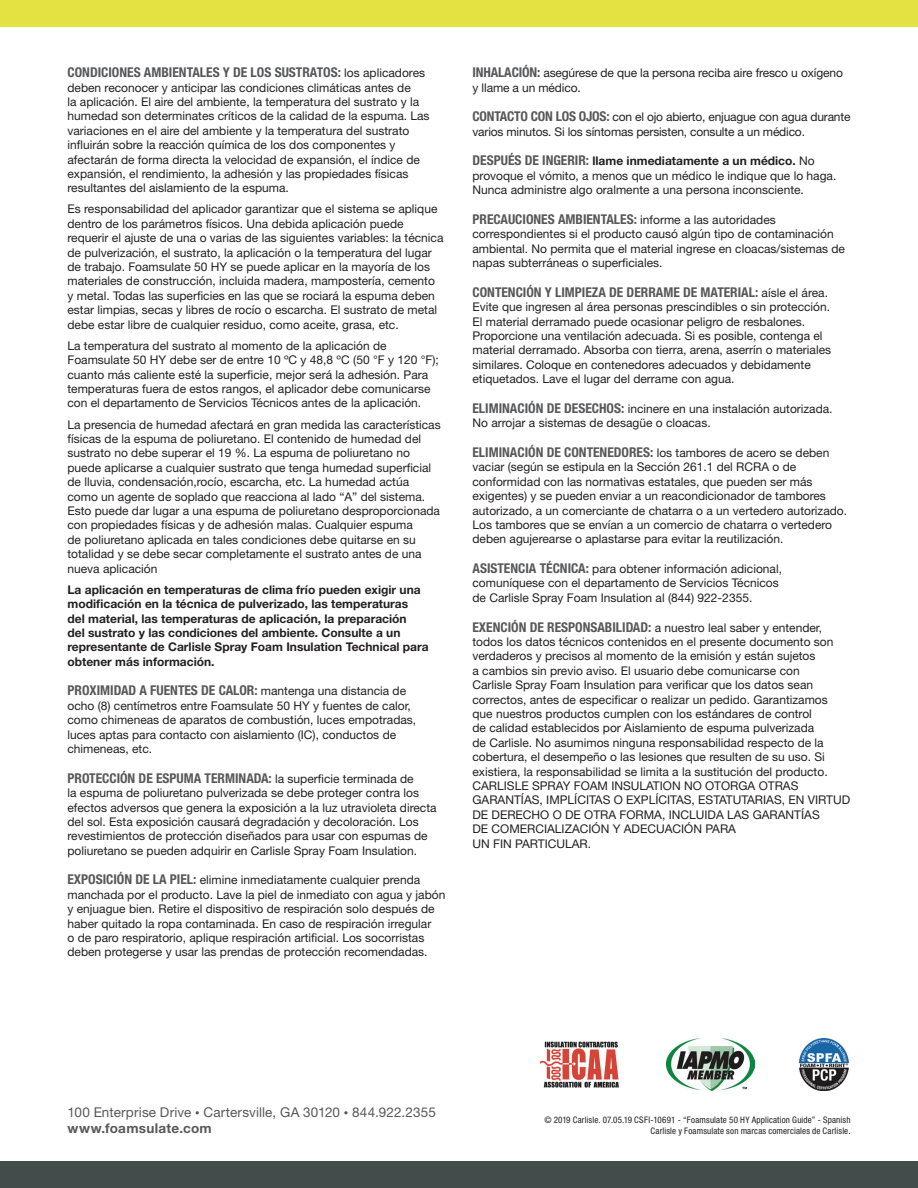
<style>
.page{position:relative;width:918px;height:1188px;background:#fff}
.page>*{position:absolute;margin:0;border:0;box-sizing:border-box;transform-origin:0 0}
.t1{font:700 condensed 13.5px "Helvetica Neue LT Std";color:#57585a}
.t2{font:13.5px/16.5px "Helvetica Neue LT Std";letter-spacing:.01em;color:#57585a}
.t3{font:12px/14.4px "Helvetica Neue LT Std";color:#231f20}
.t4{font:700 12px/14.4px "Helvetica Neue LT Std";color:#231f20}
.t5{font:condensed 9px "Helvetica Neue LT Std";letter-spacing:.02em;color:#231f20}
.s1{font-weight:400;font-stretch:normal;font-size:12px;color:#231f20}
.s2{font-weight:700;font-stretch:condensed;font-size:13.5px;color:#57585a}
.s3{font-weight:700}
.s4{font-size:9px}
</style>
<div class="page">
<div style="left:0;top:1161px;width:918px;height:27px;background:#424c4b"></div>
<div style="left:0;top:0;width:918px;height:27px;background:#e4e143"></div>
<img style="left:540px;top:1041px;width:79px;height:47px">
<img style="left:667px;top:1038px;width:88px;height:53px">
<img style="left:798px;top:1038px;width:52px;height:53px">
<p class="t1" style="left:68px;top:64px;width:359px">CONDICIONES AMBIENTALES Y DE LOS SUSTRATOS: <span class="s1">los aplicadores</span></p>
<p class="t3" style="left:68px;top:80px;width:364px">deben reconocer y anticipar las condiciones climáticas antes de<br>la aplicación. El aire del ambiente, la temperatura del sustrato y la humedad son determinates críticos de la calidad de la espuma. Las variaciones en el aire del ambiente y la temperatura del sustrato influirán sobre la reacción química de los dos componentes y afectarán de forma directa la velocidad de expansión, el índice de expansión, el rendimiento, la adhesión y las propiedades físicas resultantes del aislamiento de la espuma.</p>
<p class="t3" style="left:68px;top:202px;width:378px">Es responsabilidad del aplicador garantizar que el sistema se aplique dentro de los parámetros físicos. Una debida aplicación puede requerir el ajuste de una o varias de las siguientes variables: la técnica de pulverización, el sustrato, la aplicación o la temperatura del lugar de trabajo. Foamsulate 50 HY se puede aplicar en la mayoría de los materiales de construcción, incluida madera, mampostería, cemento y metal. Todas las superficies en las que se rociará la espuma deben estar limpias, secas y libres de rocío o escarcha. El sustrato de metal debe estar libre de cualquier residuo, como aceite, grasa, etc.</p>
<p class="t3" style="left:68px;top:338px;width:373px">La temperatura del sustrato al momento de la aplicación de Foamsulate 50 HY debe ser de entre 10 ºC y 48,8 ºC (50 °F y 120 °F); cuanto más caliente esté la superficie, mejor será la adhesión. Para temperaturas fuera de estos rangos, el aplicador debe comunicarse con el departamento de Servicios Técnicos antes de la aplicación.</p>
<p class="t3" style="left:68px;top:417px;width:375px">La presencia de humedad afectará en gran medida las características físicas de la espuma de poliuretano. El contenido de humedad del sustrato no debe superar el 19 %. La espuma de poliuretano no puede aplicarse a cualquier sustrato que tenga humedad superficial de lluvia, condensación,rocío, escarcha, etc. La humedad actúa como un agente de soplado que reacciona al lado “A” del sistema.<br>Esto puede dar lugar a una espuma de poliuretano desproporcionada con propiedades físicas y de adhesión malas. Cualquier espuma<br>de poliuretano aplicada en tales condiciones debe quitarse en su totalidad y se debe secar completamente el sustrato antes de una nueva aplicación</p>
<p class="t4" style="left:68px;top:582px;width:363px">La aplicación en temperaturas de clima frío pueden exigir una modificación en la técnica de pulverizado, las temperaturas<br>del material, las temperaturas de aplicación, la preparación<br>del sustrato y las condiciones del ambiente. Consulte a un representante de Carlisle Spray Foam Insulation Technical para obtener más información.</p>
<p class="t1" style="left:68px;top:682px;width:340px">PROXIMIDAD A FUENTES DE CALOR: <span class="s1">mantenga una distancia de</span></p>
<p class="t3" style="left:68px;top:698px;width:350px">ocho (8) centímetros entre Foamsulate 50 HY y fuentes de calor, como chimeneas de aparatos de combustión, luces empotradas, luces aptas para contacto con aislamiento (IC), conductos de chimeneas, etc.</p>
<p class="t1" style="left:68px;top:770px;width:348px">PROTECCIÓN DE ESPUMA TERMINADA: <span class="s1">la superficie terminada de</span></p>
<p class="t3" style="left:68px;top:786px;width:371px">la espuma de poliuretano pulverizada se debe proteger contra los efectos adversos que genera la exposición a la luz utravioleta directa del sol. Esta exposición causará degradación y decoloración. Los revestimientos de protección diseñados para usar con espumas de poliuretano se pueden adquirir en Carlisle Spray Foam Insulation.</p>
<p class="t3" style="left:68px;top:873px;width:379px"><span class="s2">EXPOSICIÓN DE LA PIEL:</span> elimine inmediatamente cualquier prenda manchada por el producto. Lave la piel de inmediato con agua y jabón y enjuague bien. Retire el dispositivo de respiración solo después de haber quitado la ropa contaminada. En caso de respiración irregular<br>o de paro respiratorio, aplique respiración artificial. Los socorristas deben protegerse y usar las prendas de protección recomendadas.</p>
<p class="t3" style="left:472px;top:66px;width:372px"><span class="s2">INHALACIÓN:</span> asegúrese de que la persona reciba aire fresco u oxígeno y llame a un médico.</p>
<p class="t3" style="left:472px;top:110px;width:380px"><span class="s2">CONTACTO CON LOS OJOS:</span> con el ojo abierto, enjuague con agua durante varios minutos. Si los síntomas persisten, consulte a un médico.</p>
<p class="t3" style="left:472px;top:154px;width:365px"><span class="s2">DESPUÉS DE INGERIR:</span> <span class="s3">llame inmediatamente a un médico.</span> No provoque el vómito, a menos que un médico le indique que lo haga.<br>Nunca administre algo oralmente a una persona inconsciente.</p>
<p class="t1" style="left:472px;top:211px;width:305px">PRECAUCIONES AMBIENTALES: <span class="s1">informe a las autoridades</span></p>
<p class="t3" style="left:472px;top:227px;width:374px">correspondientes si el producto causó algún tipo de contaminación ambiental. No permita que el material ingrese en cloacas/sistemas de napas subterráneas o superficiales.</p>
<p class="t1" style="left:472px;top:284px;width:357px">CONTENCIÓN Y LIMPIEZA DE DERRAME DE MATERIAL: <span class="s1">aísle el área.</span></p>
<p class="t3" style="left:472px;top:300px;width:360px">Evite que ingresen al área personas prescindibles o sin protección.<br>El material derramado puede ocasionar peligro de resbalones.<br>Proporcione una ventilación adecuada. Si es posible, contenga el material derramado. Absorba con tierra, arena, aserrín o materiales similares. Coloque en contenedores adecuados y debidamente etiquetados. Lave el lugar del derrame con agua.</p>
<p class="t3" style="left:472px;top:401px;width:362px"><span class="s2">ELIMINACIÓN DE DESECHOS:</span> incinere en una instalación autorizada.<br>No arrojar a sistemas de desagüe o cloacas.</p>
<p class="t1" style="left:472px;top:444px;width:358px">ELIMINACIÓN DE CONTENEDORES: <span class="s1">los tambores de acero se deben</span></p>
<p class="t3" style="left:472px;top:460px;width:376px">vaciar (según se estipula en la Sección 261.1 del RCRA o de conformidad con las normativas estatales, que pueden ser más exigentes) y se pueden enviar a un reacondicionador de tambores autorizado, a un comerciante de chatarra o a un vertedero autorizado.<br>Los tambores que se envían a un comercio de chatarra o vertedero deben agujerearse o aplastarse para evitar la reutilización.</p>
<p class="t3" style="left:472px;top:561px;width:311px"><span class="s2">ASISTENCIA TÉCNICA:</span> para obtener información adicional, comuníquese con el departamento de Servicios Técnicos de Carlisle Spray Foam Insulation al (844) 922-2355.</p>
<p class="t3" style="left:472px;top:620px;width:379px"><span class="s2">EXENCIÓN DE RESPONSABILIDAD:</span> a nuestro leal saber y entender, todos los datos técnicos contenidos en el presente documento son verdaderos y precisos al momento de la emisión y están sujetos<br>a cambios sin previo aviso. El usuario debe comunicarse con<br>Carlisle Spray Foam Insulation para verificar que los datos sean correctos, antes de especificar o realizar un pedido. Garantizamos que nuestros productos cumplen con los estándares de control<br>de calidad establecidos por Aislamiento de espuma pulverizada<br>de Carlisle. No asumimos ninguna responsabilidad respecto de la cobertura, el desempeño o las lesiones que resulten de su uso. Si existiera, la responsabilidad se limita a la sustitución del producto.<br>CARLISLE SPRAY FOAM INSULATION NO OTORGA OTRAS GARANTÍAS, IMPLÍCITAS O EXPLÍCITAS, ESTATUTARIAS, EN VIRTUD DE DERECHO O DE OTRA FORMA, INCLUIDA LAS GARANTÍAS<br>DE COMERCIALIZACIÓN Y ADECUACIÓN PARA<br>UN FIN PARTICULAR.</p>
<p class="t2" style="left:68px;top:1104px;width:370px">100 Enterprise Drive <span class="s4">•</span> Cartersville, GA 30120 <span class="s4">•</span> 844.922.2355 <span class="s3">www.foamsulate.com</span></p>
<p class="t5" style="left:544px;top:1115px;width:308px">© 2019 Carlisle. 07.05.19 CSFI-10691 - “Foamsulate 50 HY Application Guide” - Spanish</p>
<p class="t5" style="left:651px;top:1125px;width:201px">Carlisle y Foamsulate son marcas comerciales de Carlisle.</p>
</div>
